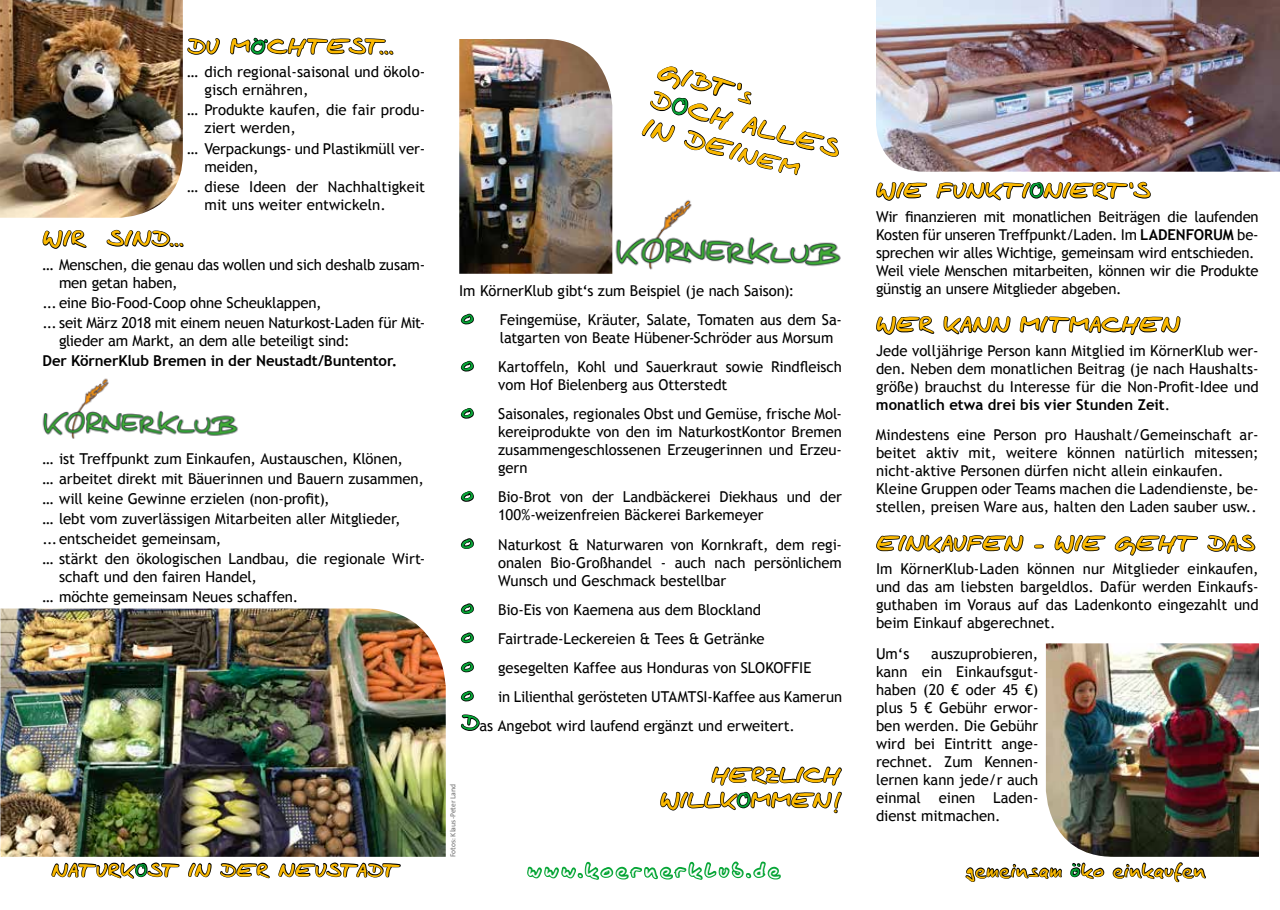
<style>
.page{position:relative;width:1280px;height:910px;background:#fff}
.page>*{position:absolute;margin:0;border:0;box-sizing:border-box;transform-origin:0 0}
.t1{font:24.15px/29px "Koernerklubfont 4";color:#fbb900}
.t2{font:21px/25.2px "Koernerklubfont 4";letter-spacing:-.045em;color:#fbb900;text-align:right}
.t3{font:21px "Koernerklubfont 4";color:#05a535}
.t4{font:18px "Koernerklubfont 4";letter-spacing:-.035em;color:#fbb900}
.t5{font:18px "Koernerklubfont 4";letter-spacing:-.015em;color:#fbb900}
.t6{font:18px "Koernerklubfont 4";letter-spacing:.195em;color:#fff}
.t7{font:15px/18px "Trebuchet MS";letter-spacing:-.005em;color:#000}
.t8{font:700 15px "Trebuchet MS";letter-spacing:-.01em;color:#000}
.t9{font:7.35px "The Sans";color:#6e6e6e}
.s1{color:#05a535}
.s2{font-family:"Comic Sans MS";font-weight:700}
.s3{font-size:21px}
.s4{font-family:"Koernerklubfont 4";font-size:21px;color:#05a535}
.s5{font-weight:700}
</style>
<div class="page">
<svg style="left:460px;top:313px;width:14px;height:12px"></svg>
<svg style="left:460px;top:360px;width:14px;height:12px"></svg>
<svg style="left:460px;top:408px;width:14px;height:11px"></svg>
<svg style="left:460px;top:491px;width:14px;height:11px"></svg>
<svg style="left:460px;top:538px;width:14px;height:11px"></svg>
<svg style="left:460px;top:603px;width:14px;height:12px"></svg>
<svg style="left:460px;top:632px;width:14px;height:12px"></svg>
<svg style="left:460px;top:661px;width:14px;height:12px"></svg>
<svg style="left:460px;top:690px;width:14px;height:12px"></svg>
<svg style="left:460px;top:714px;width:20px;height:17px"></svg>
<svg style="left:876px;top:182px;width:52px;height:19px"></svg>
<svg style="left:936px;top:181px;width:215px;height:20px"></svg>
<svg style="left:876px;top:316px;width:59px;height:19px"></svg>
<svg style="left:943px;top:316px;width:68px;height:19px"></svg>
<svg style="left:1019px;top:316px;width:162px;height:20px"></svg>
<svg style="left:876px;top:534px;width:148px;height:20px"></svg>
<svg style="left:1034px;top:544px;width:10px;height:5px"></svg>
<svg style="left:1054px;top:535px;width:52px;height:19px"></svg>
<svg style="left:1114px;top:534px;width:84px;height:22px"></svg>
<svg style="left:1207px;top:534px;width:49px;height:18px"></svg>
<svg style="left:187px;top:38px;width:33px;height:17px"></svg>
<svg style="left:230px;top:37px;width:164px;height:20px"></svg>
<svg style="left:42px;top:230px;width:45px;height:19px"></svg>
<svg style="left:106px;top:229px;width:78px;height:18px"></svg>
<img style="left:43px;top:378px;width:195px;height:61px">
<svg style="left:965px;top:863px;width:97px;height:19px"></svg>
<svg style="left:1070px;top:862px;width:35px;height:17px"></svg>
<svg style="left:1112px;top:862px;width:94px;height:21px"></svg>
<img style="left:616px;top:199px;width:225px;height:71px">
<img style="left:0;top:0;width:183px;height:218px">
<svg style="left:527px;top:766px;width:315px;height:114px"></svg>
<hr style="left:724px;top:786px;width:47px;height:4px;background:#fff;border-radius:50%">
<svg style="left:641px;top:66px;width:198px;height:110px"></svg>
<svg style="left:51px;top:862px;width:129px;height:17px"></svg>
<svg style="left:188px;top:862px;width:24px;height:16px"></svg>
<svg style="left:220px;top:862px;width:50px;height:17px"></svg>
<svg style="left:278px;top:862px;width:123px;height:16px"></svg>
<img style="left:876px;top:0;width:404px;height:172px">
<img style="left:1046px;top:643px;width:213px;height:214px">
<img style="left:0;top:608px;width:446px;height:249px">
<img style="left:459px;top:39px;width:153px;height:235px">
<h2 class="t2" style="left:187px;top:35px;width:208px">DU M<span class="s1">Ö</span>CHTEST...</h2>
<p class="t7" style="left:205px;top:63px;width:222px;text-indent:-17px">… dich regional-saisonal und ökolo&shy;gisch ernähren,</p>
<p class="t7" style="left:205px;top:101px;width:222px;text-indent:-17px">… Produkte kaufen, die fair produ&shy;ziert werden,</p>
<p class="t7" style="left:205px;top:139px;width:222px;text-indent:-17px">… Verpackungs- und Plastikmüll ver&shy;meiden,</p>
<p class="t7" style="left:205px;top:178px;width:222px;text-indent:-17px">… diese Ideen der Nachhaltigkeit mit uns weiter entwickeln.</p>
<h2 class="t2" style="left:43px;top:227px;width:143px">WIR SIND...</h2>
<p class="t7" style="left:59px;top:255px;width:368px;text-indent:-17px">… Menschen, die genau das wollen und sich deshalb zusam&shy;men getan haben,</p>
<p class="t7" style="left:43px;top:293px;width:384px;line-height:20.1px">... eine Bio-Food-Coop ohne Scheuklappen,<br>... seit März 2018 mit einem neuen Naturkost-Laden für Mit-</p>
<p class="t7" style="left:59px;top:332px;width:292px">glieder am Markt, an dem alle beteiligt sind:</p>
<p class="t8" style="left:43px;top:351px;width:356px">Der KörnerKlub Bremen in der Neustadt/Buntentor.</p>
<p class="t7" style="left:43px;top:448px;width:384px;line-height:20.1px">… ist Treffpunkt zum Einkaufen, Austauschen, Klönen,<br>… arbeitet direkt mit Bäuerinnen und Bauern zusammen, … will keine Gewinne erzielen (non-profit),<br>… lebt vom zuverlässigen Mitarbeiten aller Mitglieder, ...entscheidet gemeinsam,<br>… stärkt den ökologischen Landbau, die regionale Wirt-</p>
<p class="t7" style="left:43px;top:567px;width:257px;line-height:20.1px;text-indent:16px">schaft und den fairen Handel,<br>… möchte gemeinsam Neues schaffen.</p>
<p class="t4" style="left:51px;top:861px;width:351px">NATURK<span class="s1">O</span>ST IN DER NEUSTADT</p>
<h1 class="t1" style="left:661px;top:58px;width:198px;rotate:15deg">GIBT<span class="s2">‘</span>s<br>D<span class="s1">O</span>CH ALLES<br>IN DEI<span class="s3">NEM</span></h1>
<p class="t7" style="left:459px;top:276px;width:384px;line-height:29.1px">Im KörnerKlub gibt‘s zum Beispiel (je nach Saison):<br><span class="s4">o</span> Feingemüse, Kräuter, Salate, Tomaten aus dem Sa-</p>
<p class="t7" style="left:500px;top:329px;width:335px">latgarten von Beate Hübener-Schröder aus Morsum</p>
<h2 class="t3" style="left:461px;top:353px;width:15px">o</h2>
<p class="t7" style="left:498px;top:358px;width:345px">Kartoffeln, Kohl und Sauerkraut sowie Rindfleisch vom Hof Bielenberg aus Otterstedt</p>
<p class="t7" style="left:498px;top:405px;width:345px;text-align:justify;text-indent:-38px"><span class="s4">o</span> Saisonales, regionales Obst und Gemüse, frische Mol&shy;kereiprodukte von den im NaturkostKontor Bremen zusammengeschlossenen Erzeugerinnen und Erzeu&shy;gern</p>
<p class="t7" style="left:498px;top:488px;width:345px;text-indent:-38px"><span class="s4">o</span> Bio-Brot von der Landbäckerei Diekhaus und der<br>100%-weizenfreien Bäckerei Barkemeyer</p>
<p class="t7" style="left:498px;top:535px;width:345px;text-align:justify;text-indent:-38px"><span class="s4">o</span> Naturkost &amp; Naturwaren von Kornkraft, dem regi&shy;onalen Bio-Großhandel - auch nach persönlichem Wunsch und Geschmack bestellbar</p>
<p class="t7" style="left:461px;top:595px;width:383px;line-height:29.1px"><span class="s4">o</span> Bio-Eis von Kaemena aus dem Blockland<br><span class="s4">o</span> Fairtrade-Leckereien &amp; Tees &amp; Getränke<br><span class="s4">o</span> gesegelten Kaffee aus Honduras von SLOKOFFIE<br><span class="s4">o</span> in Lilienthal gerösteten UTAMTSI-Kaffee aus Kamerun <span class="s4">D</span>as Angebot wird laufend ergänzt und erweitert.</p>
<p class="t9" style="left:447px;top:857px;width:75px;rotate:-90deg">Fotos: Klaus-Peter Land</p>
<h2 class="t2" style="left:660px;top:764px;width:183px">HERZLICH<br>WILLK<span class="s1">O</span>MMEN!</h2>
<h2 class="t2" style="left:876px;top:179px;width:276px">WIE FUNKTI<span class="s1">O</span>NIERT<span class="s2">‘</span>S</h2>
<p class="t7" style="left:876px;top:207px;width:384px">Wir finanzieren mit monatlichen Beiträgen die laufenden Kosten für unseren Treffpunkt/Laden. Im <span class="s5">LADENFORUM</span> be&shy;sprechen wir alles Wichtige, gemeinsam wird entschieden.<br>Weil viele Menschen mitarbeiten, können wir die Produkte günstig an unsere Mitglieder abgeben.</p>
<h2 class="t2" style="left:876px;top:313px;width:306px">WER KANN MITMACHEN</h2>
<p class="t7" style="left:876px;top:341px;width:384px;text-align:justify">Jede volljährige Person kann Mitglied im KörnerKlub wer&shy;den. Neben dem monatlichen Beitrag (je nach Haushalts&shy;größe) brauchst du Interesse für die Non-Profit-Idee und <span class="s5">monatlich etwa drei bis vier Stunden Zeit</span>.</p>
<p class="t7" style="left:876px;top:426px;width:384px">Mindestens eine Person pro Haushalt/Gemeinschaft ar&shy;beitet aktiv mit, weitere können natürlich mitessen; nicht-aktive Personen dürfen nicht allein einkaufen.<br>Kleine Gruppen oder Teams machen die Ladendienste, be&shy;stellen, preisen Ware aus, halten den Laden sauber usw..</p>
<h2 class="t2" style="left:876px;top:532px;width:381px">EINKAUFEN <span class="s2">-</span> WIE GEHT DAS</h2>
<p class="t7" style="left:876px;top:560px;width:384px;text-align:justify">Im KörnerKlub-Laden können nur Mitglieder einkaufen, und das am liebsten bargeldlos. Dafür werden Einkaufs&shy;guthaben im Voraus auf das Ladenkonto eingezahlt und beim Einkauf abgerechnet.</p>
<p class="t7" style="left:876px;top:645px;width:35px">Um‘s</p>
<p class="t7" style="left:876px;top:645px;width:164px;text-align:justify;text-indent:55px">auszuprobieren, kann ein Einkaufsgut&shy;haben (20 € oder 45 €) plus 5 € Gebühr erwor&shy;ben werden. Die Gebühr wird bei Eintritt ange&shy;rechnet. Zum Kennen&shy;lernen kann jede/r auch einmal einen Laden&shy;dienst mitmachen.</p>
<p class="t6" style="left:528px;top:861px;width:254px">www.koernerklub.de</p>
<p class="t5" style="left:965px;top:861px;width:242px">gemeinsam <span class="s1">ö</span>ko einkaufen</p>
</div>
